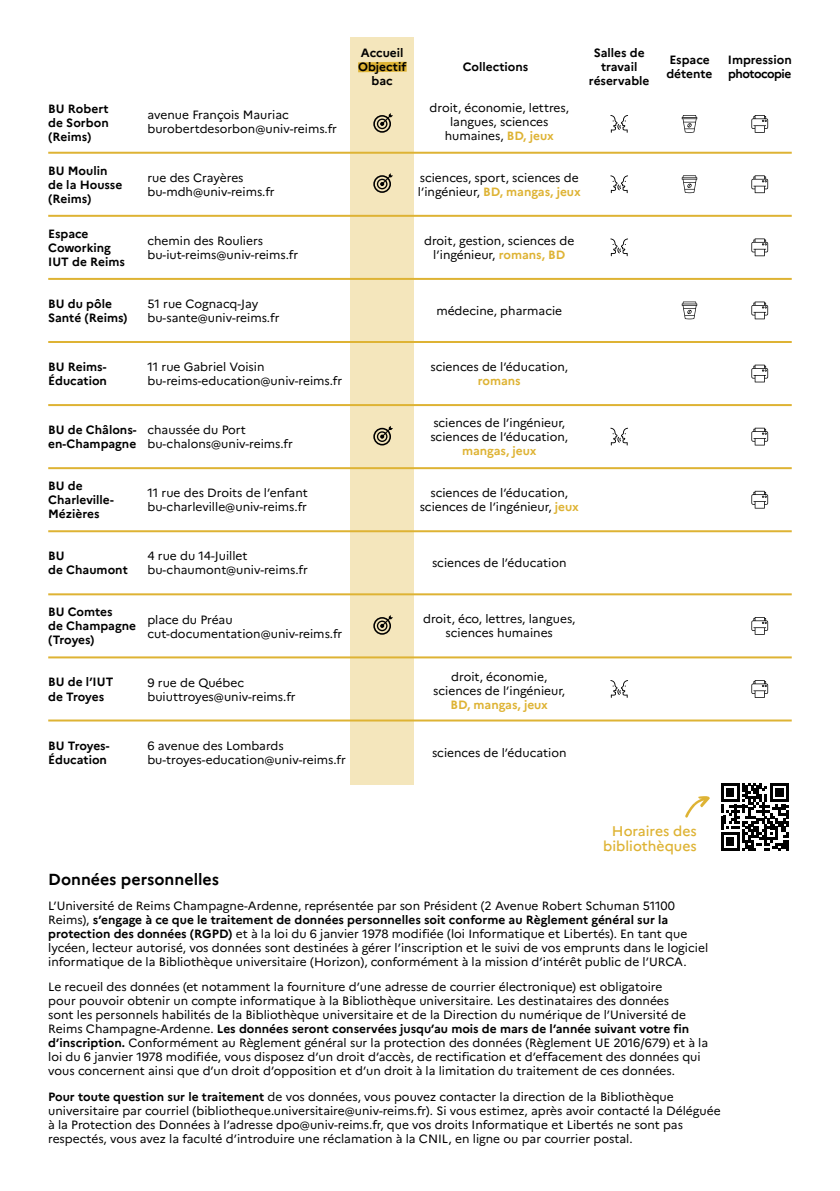
<style>
.page{position:relative;width:840px;height:1191px;background:#fff}
.page>*{position:absolute;margin:0;border:0;box-sizing:border-box;transform-origin:0 0}
.t1{font:700 16px "Marianne";color:#000}
.t2{font:500 14px/15.2px "Marianne";color:#deb334;text-align:right}
.t3{font:12px/14px "Marianne";color:#000}
.t4{font:700 12px/14px "Marianne";color:#000}
.t5{font:700 12px "Marianne";color:#deb334}
.t6{font:700 12px/14px "Marianne";letter-spacing:-.025em;color:#000}
.s1{font-weight:700;color:#deb334}
.s2{font-weight:700}
</style>
<div class="page">
<div style="left:350px;top:37px;width:64px;height:747px;background:#f4e6bc"></div>
<svg style="left:358px;top:62px;width:48px;height:10px"></svg>
<hr style="left:48px;top:152px;width:743px;height:2px;background:#deb334">
<hr style="left:48px;top:215px;width:743px;height:2px;background:#deb334">
<hr style="left:48px;top:278px;width:743px;height:2px;background:#deb334">
<hr style="left:48px;top:341px;width:743px;height:2px;background:#deb334">
<hr style="left:48px;top:404px;width:743px;height:2px;background:#deb334">
<hr style="left:48px;top:467px;width:743px;height:2px;background:#deb334">
<hr style="left:48px;top:530px;width:743px;height:2px;background:#deb334">
<hr style="left:48px;top:593px;width:743px;height:2px;background:#deb334">
<hr style="left:48px;top:656px;width:743px;height:2px;background:#deb334">
<hr style="left:48px;top:719px;width:743px;height:2px;background:#deb334">
<svg style="left:610px;top:238px;width:17px;height:18px"></svg>
<svg style="left:610px;top:680px;width:17px;height:18px"></svg>
<svg style="left:751px;top:238px;width:16px;height:18px"></svg>
<svg style="left:751px;top:301px;width:16px;height:18px"></svg>
<svg style="left:751px;top:365px;width:16px;height:17px"></svg>
<svg style="left:751px;top:491px;width:16px;height:17px"></svg>
<svg style="left:751px;top:680px;width:16px;height:18px"></svg>
<svg style="left:373px;top:173px;width:19px;height:20px"></svg>
<svg style="left:610px;top:175px;width:17px;height:18px"></svg>
<svg style="left:681px;top:175px;width:15px;height:18px"></svg>
<svg style="left:751px;top:175px;width:16px;height:18px"></svg>
<svg style="left:373px;top:113px;width:19px;height:20px"></svg>
<svg style="left:610px;top:115px;width:17px;height:18px"></svg>
<svg style="left:681px;top:115px;width:15px;height:18px"></svg>
<svg style="left:751px;top:115px;width:16px;height:18px"></svg>
<svg style="left:373px;top:426px;width:19px;height:19px"></svg>
<svg style="left:610px;top:428px;width:17px;height:17px"></svg>
<svg style="left:751px;top:428px;width:16px;height:17px"></svg>
<svg style="left:373px;top:615px;width:19px;height:20px"></svg>
<svg style="left:751px;top:617px;width:16px;height:18px"></svg>
<svg style="left:681px;top:301px;width:15px;height:18px"></svg>
<svg style="left:721px;top:783px;width:67px;height:68px"></svg>
<svg style="left:685px;top:796px;width:24px;height:21px"></svg>
<p class="t4" style="left:48px;top:102px;width:62px;text-align:justify">BU Robert de Sorbon (Reims)</p>
<p class="t4" style="left:48px;top:163px;width:76px">BU Moulin de la Housse (Reims)</p>
<p class="t4" style="left:48px;top:226px;width:78px">Espace<br>Coworking<br>IUT de Reims</p>
<p class="t4" style="left:48px;top:297px;width:81px">BU du pôle<br>Santé (Reims)</p>
<p class="t4" style="left:48px;top:360px;width:60px">BU Reims-<br>Éducation</p>
<p class="t4" style="left:48px;top:423px;width:90px">BU de Châlons&shy;en-Champagne</p>
<p class="t4" style="left:48px;top:479px;width:67px">BU de<br>Charleville-<br>Mézières</p>
<p class="t4" style="left:48px;top:549px;width:81px">BU<br>de Chaumont</p>
<p class="t4" style="left:48px;top:604px;width:89px">BU Comtes<br>de Champagne (Troyes)</p>
<p class="t4" style="left:48px;top:675px;width:67px">BU de l’IUT de Troyes</p>
<p class="t4" style="left:48px;top:738px;width:63px">BU Troyes-<br>Éducation</p>
<p class="t3" style="left:147px;top:107px;width:191px">avenue François Mauriac burobertdesorbon@univ-reims.fr</p>
<p class="t3" style="left:147px;top:170px;width:129px">rue des Crayères bu-mdh@univ-reims.fr</p>
<p class="t3" style="left:147px;top:234px;width:152px">chemin des Rouliers bu-iut-reims@univ-reims.fr</p>
<p class="t3" style="left:147px;top:297px;width:133px">51 rue Cognacq-Jay bu-sante@univ-reims.fr</p>
<p class="t3" style="left:147px;top:360px;width:196px">11 rue Gabriel Voisin bu-reims-education@univ-reims.fr</p>
<p class="t3" style="left:147px;top:423px;width:147px">chaussée du Port bu-chalons@univ-reims.fr</p>
<p class="t3" style="left:147px;top:486px;width:162px">11 rue des Droits de l’enfant bu-charleville@univ-reims.fr</p>
<p class="t3" style="left:147px;top:549px;width:162px">4 rue du 14-Juillet bu-chaumont@univ-reims.fr</p>
<p class="t3" style="left:147px;top:612px;width:196px">place du Préau cut-documentation@univ-reims.fr</p>
<p class="t3" style="left:147px;top:675px;width:150px">9 rue de Québec buiuttroyes@univ-reims.fr</p>
<p class="t3" style="left:147px;top:738px;width:200px">6 avenue des Lombards bu-troyes-education@univ-reims.fr</p>
<p class="t4" style="left:358px;top:46px;width:50px;text-align:center">Accueil<br>Objectif bac</p>
<p class="t4" style="left:588px;top:46px;width:62px;text-align:center">Salles de travail réservable</p>
<p class="t4" style="left:666px;top:53px;width:48px">Espace détente</p>
<p class="t6" style="left:727px;top:53px;width:65px">Impression photocopie</p>
<p class="t4" style="left:462px;top:60px;width:67px">Collections</p>
<p class="t3" style="left:429px;top:100px;width:141px;text-align:center">droit, économie, lettres, langues, sciences humaines, <span class="s1">BD, jeux</span></p>
<p class="t3" style="left:417px;top:170px;width:164px">sciences, sport, sciences de l’ingénieur, <span class="s1">BD, mangas, jeux</span></p>
<p class="t3" style="left:424px;top:233px;width:151px;text-align:center">droit, gestion, sciences de l’ingénieur, <span class="s1">romans, BD</span></p>
<p class="t3" style="left:436px;top:304px;width:127px">médecine, pharmacie</p>
<p class="t3" style="left:430px;top:360px;width:139px">sciences de l’éducation,</p>
<p class="t5" style="left:477px;top:373px;width:44px">romans</p>
<p class="t3" style="left:430px;top:416px;width:139px">sciences de l’ingénieur, sciences de l’éducation,</p>
<p class="t5" style="left:462px;top:443px;width:76px">mangas, jeux</p>
<p class="t3" style="left:419px;top:486px;width:160px;text-align:center">sciences de l’éducation, sciences de l’ingénieur, <span class="s1">jeux</span></p>
<p class="t3" style="left:432px;top:556px;width:136px">sciences de l’éducation</p>
<p class="t3" style="left:423px;top:612px;width:154px;text-align:center">droit, éco, lettres, langues, sciences humaines</p>
<p class="t3" style="left:433px;top:669px;width:133px;text-align:center">droit, économie, sciences de l’ingénieur,</p>
<p class="t5" style="left:450px;top:697px;width:99px">BD, mangas, jeux</p>
<p class="t3" style="left:432px;top:745px;width:136px">sciences de l’éducation</p>
<p class="t2" style="left:603px;top:823px;width:95px">Horaires des bibliothèques</p>
<h1 class="t1" style="left:48px;top:869px;width:172px">Données personnelles</h1>
<p class="t3" style="left:48px;top:898px;width:661px">L’Université de Reims Champagne-Ardenne, représentée par son Président (2 Avenue Robert Schuman 51100<br>Reims), <span class="s2">s’engage à ce que le traitement de données personnelles soit conforme au Règlement général sur la protection des données (RGPD)</span> et à la loi du 6 janvier 1978 modifiée (loi Informatique et Libertés). En tant que lycéen, lecteur autorisé, vos données sont destinées à gérer l’inscription et le suivi de vos emprunts dans le logiciel informatique de la Bibliothèque universitaire (Horizon), conformément à la mission d’intérêt public de l’URCA.</p>
<p class="t3" style="left:48px;top:980px;width:661px">Le recueil des données (et notamment la fourniture d’une adresse de courrier électronique) est obligatoire<br>pour pouvoir obtenir un compte informatique à la Bibliothèque universitaire. Les destinataires des données<br>sont les personnels habilités de la Bibliothèque universitaire et de la Direction du numérique de l’Université de Reims Champagne-Ardenne. <span class="s2">Les données seront conservées jusqu’au mois de mars de l’année suivant votre fin d’inscription.</span> Conformément au Règlement général sur la protection des données (Règlement UE 2016/679) et à la loi du 6 janvier 1978 modifiée, vous disposez d’un droit d’accès, de rectification et d’effacement des données qui vous concernent ainsi que d’un droit d’opposition et d’un droit à la limitation du traitement de ces données.</p>
<p class="t3" style="left:48px;top:1089px;width:673px"><span class="s2">Pour toute question sur le traitement</span> de vos données, vous pouvez contacter la direction de la Bibliothèque universitaire par courriel (bibliotheque.universitaire@univ-reims.fr). Si vous estimez, après avoir contacté la Déléguée à la Protection des Données à l’adresse dpo@univ-reims.fr, que vos droits Informatique et Libertés ne sont pas respectés, vous avez la faculté d’introduire une réclamation à la CNIL, en ligne ou par courrier postal.</p>
</div>
